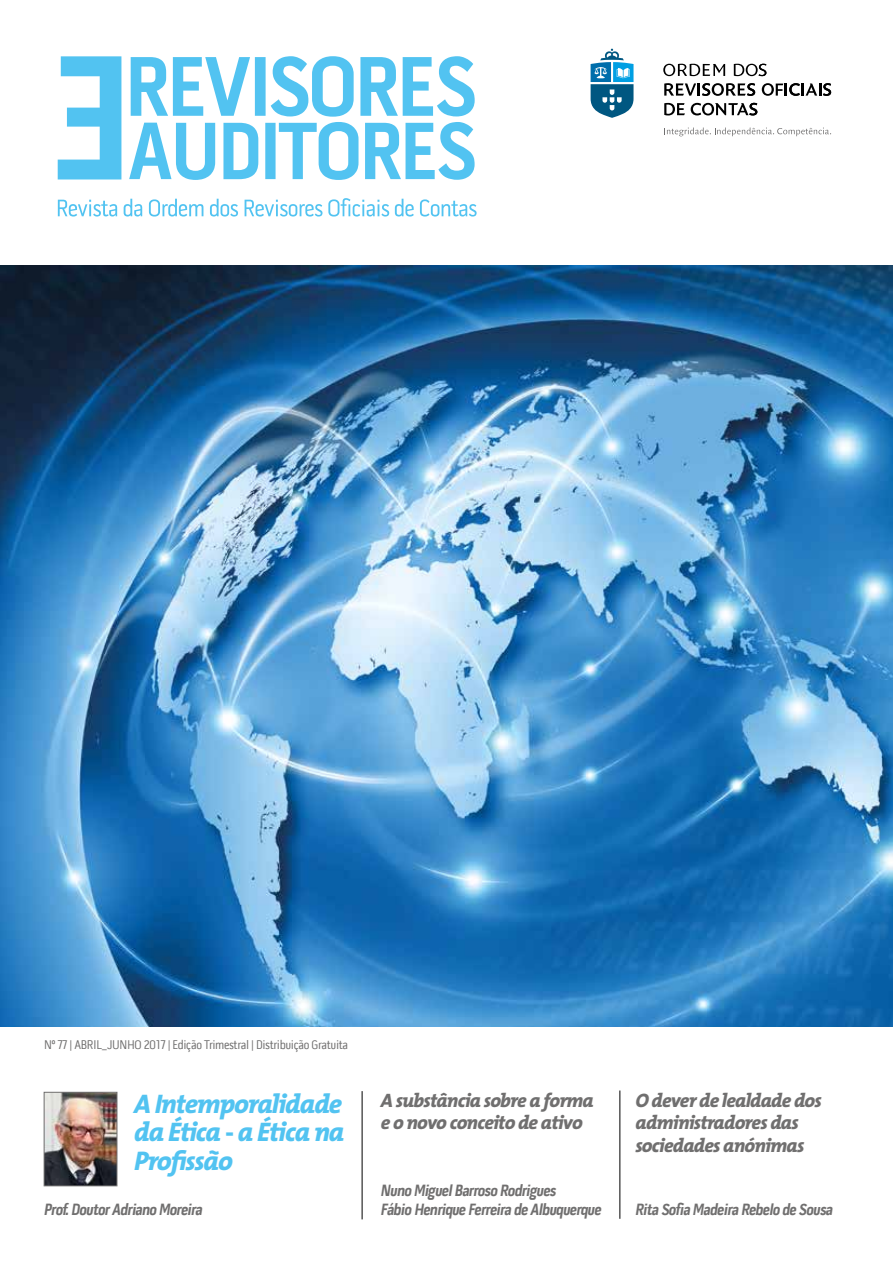
<style>
.page{position:relative;width:893px;height:1263px;background:#fff}
.page>*{position:absolute;margin:0;border:0;box-sizing:border-box;transform-origin:0 0}
.t1{font:italic 800 27px/28.5px "The Mix";letter-spacing:-.04em;color:#52c3f1;text-align:justify}
.t2{font:italic 800 19.5px/22.5px "The Mix";letter-spacing:-.04em;color:#706f6f}
.t3{font:16.5px/19.8px "Pill Gothic 300 mg Bold Obq";letter-spacing:-.04em;color:#706f6f}
.t4{font:12.75px "Pill Gothic 300 mg";letter-spacing:-.03em;color:#706f6f}
</style>
<div class="page">
<svg style="left:58px;top:198px;width:419px;height:19px"></svg>
<svg style="left:58px;top:56px;width:63px;height:123px"></svg>
<svg style="left:129px;top:56px;width:346px;height:124px"></svg>
<svg style="left:664px;top:103px;width:21px;height:12px"></svg>
<svg style="left:663px;top:64px;width:62px;height:12px"></svg>
<svg style="left:734px;top:64px;width:32px;height:12px"></svg>
<svg style="left:664px;top:83px;width:91px;height:13px"></svg>
<svg style="left:762px;top:83px;width:69px;height:13px"></svg>
<svg style="left:691px;top:103px;width:66px;height:12px"></svg>
<svg style="left:664px;top:127px;width:167px;height:9px"></svg>
<svg style="left:591px;top:49px;width:42px;height:69px"></svg>
<hr style="left:362px;top:1091px;width:1px;height:128px;background:#000">
<hr style="left:619px;top:1090px;width:1px;height:129px;background:#000">
<img style="left:0;top:265px;width:893px;height:762px">
<img style="left:46px;top:1094px;width:69px;height:90px">
<div style="left:44px;top:1092px;width:73px;height:94px;border:1px solid #706f6f"></div>
<p class="t4" style="left:44px;top:1037px;width:305px">Nº 77 | ABRIL_JUNHO 2017 | Edição Trimestral | Distribuição Gratuita</p>
<h1 class="t1" style="left:134px;top:1089px;width:212px">A Intemporalidade da Ética - a Ética na Profissão</h1>
<p class="t2" style="left:381px;top:1089px;width:215px">A substância sobre a forma e o novo conceito de ativo</p>
<p class="t2" style="left:635px;top:1089px;width:188px">O dever de lealdade dos administradores das sociedades anónimas</p>
<p class="t3" style="left:381px;top:1180px;width:222px">Nuno Miguel Barroso Rodrigues<br>Fábio Henrique Ferreira de Albuquerque</p>
<p class="t3" style="left:44px;top:1199px;width:160px">Prof. Doutor Adriano Moreira</p>
<p class="t3" style="left:635px;top:1199px;width:199px">Rita Sofia Madeira Rebelo de Sousa</p>
</div>
